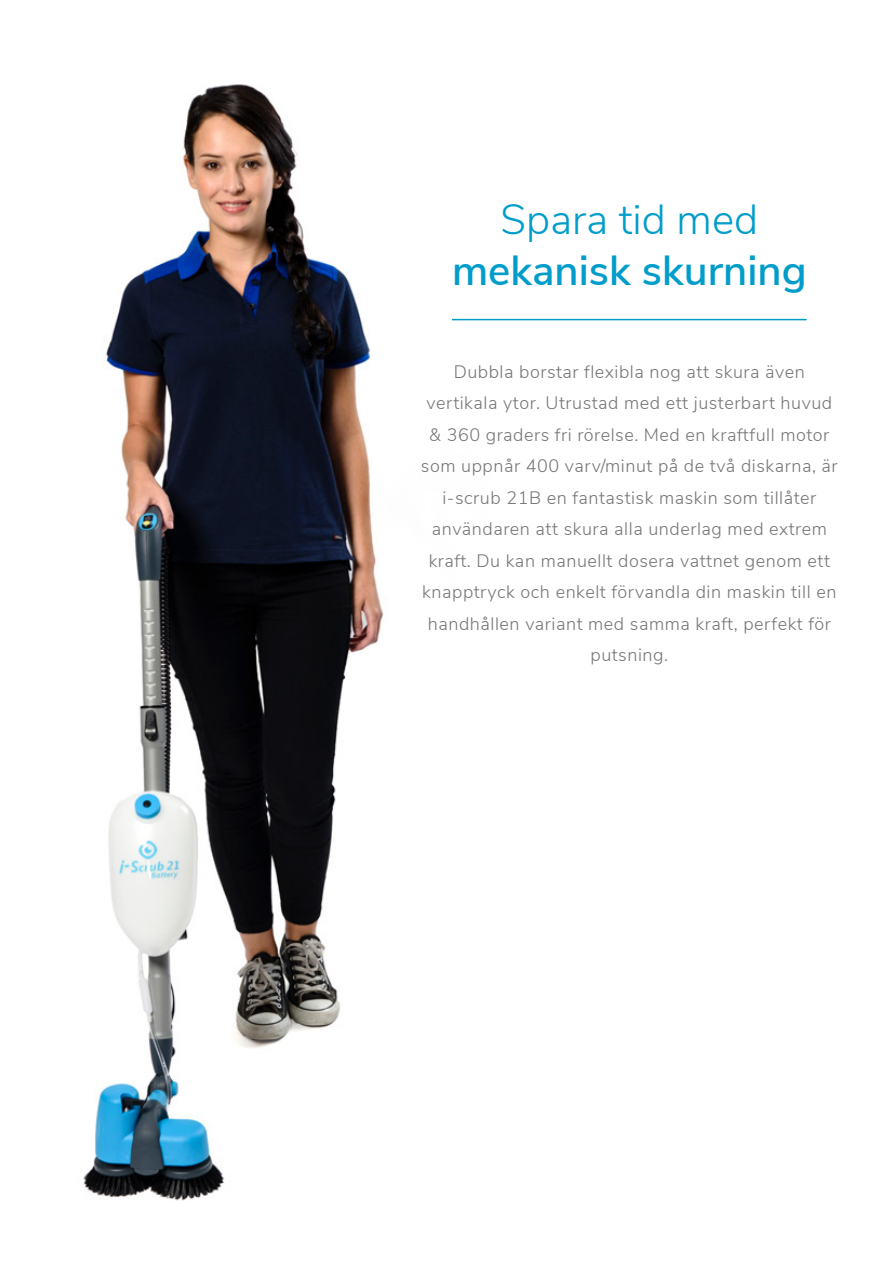
<style>
.page{position:relative;width:893px;height:1263px;background:#fff}
.page>*{position:absolute;margin:0;border:0;box-sizing:border-box;transform-origin:0 0}
.t1{font:600 42px "Nunito Sans";color:#009dca}
.t2{font:300 42px "Nunito Sans";color:#009dca}
.t3{font:300 18px/31.5px "Nunito Sans";letter-spacing:.03em;color:#767675;text-align:center}
</style>
<div class="page">
<img style="left:83px;top:84px;width:556px;height:1117px">
<hr style="left:452px;top:319px;width:355px;height:1px;background:#009dca">
<h1 class="t2" style="left:500px;top:189px;width:259px">Spara tid med</h1>
<h1 class="t1" style="left:452px;top:240px;width:356px">mekanisk skurning</h1>
<p class="t3" style="left:421px;top:354px;width:418px">Dubbla borstar flexibla nog att skura även vertikala ytor. Utrustad med ett justerbart huvud &amp; 360 graders fri rörelse. Med en kraftfull motor som uppnår 400 varv/minut på de två diskarna, är i-scrub 21B en fantastisk maskin som tillåter användaren att skura alla underlag med extrem kraft. Du kan manuellt dosera vattnet genom ett knapptryck och enkelt förvandla din maskin till en handhållen variant med samma kraft, perfekt för putsning.</p>
</div>
